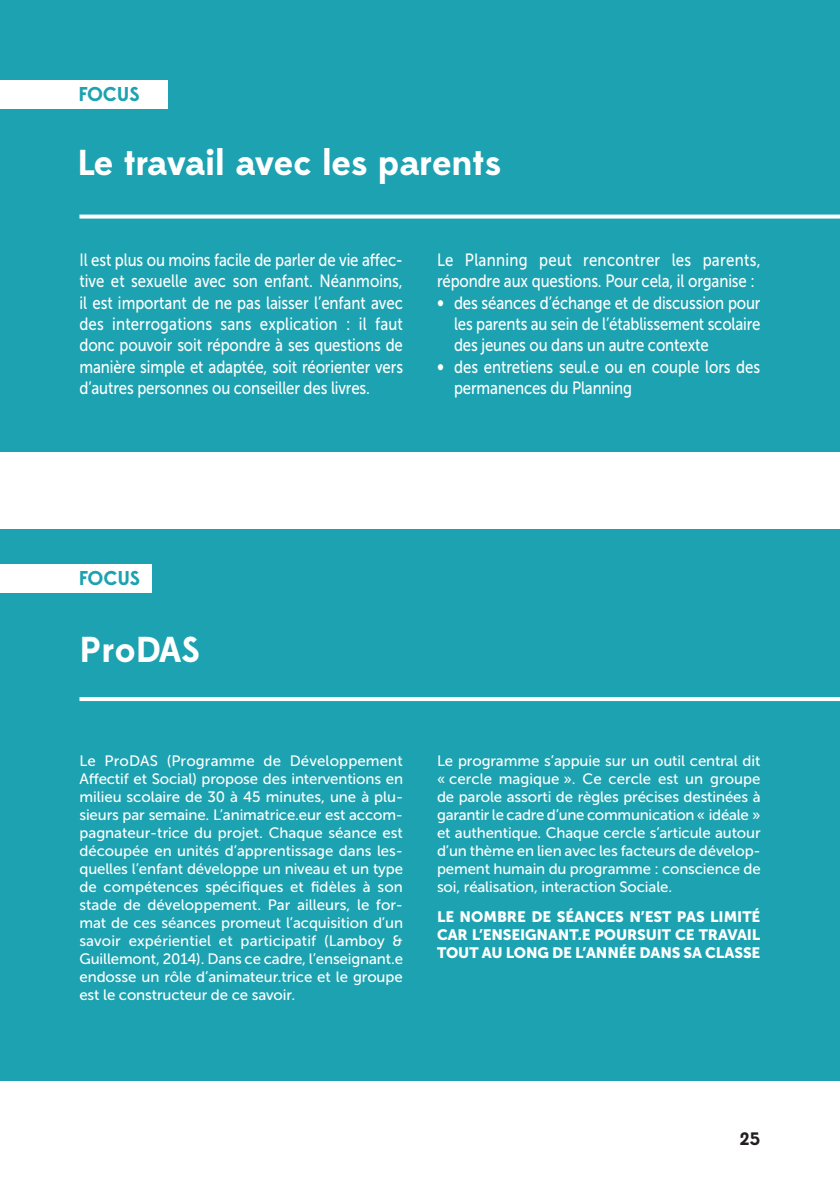
<style>
.page{position:relative;width:840px;height:1191px;background:#fff}
.page>*{position:absolute;margin:0;border:0;box-sizing:border-box;transform-origin:0 0}
.t1{font:700 36px "Edmondsans";letter-spacing:-.01em;color:#fff}
.t2{font:700 20px "Edmondsans";letter-spacing:-.01em;color:#1ca2b0}
.t3{font:700 18px "Edmondsans";color:#231f20}
.t4{font:17.8px/21.2px "Museo Sans 500";letter-spacing:-.01em;color:#fff;text-align:justify;scale:.85 1}
.t5{font:15px/18px "Museo Sans 500";letter-spacing:-.01em;color:#fff;text-align:justify}
.t6{font:15px/18px "Museo Sans 900";letter-spacing:-.01em;color:#fff;text-align:justify}
.s1{font-size:20px}
</style>
<div class="page">
<div style="left:0;top:0;width:839px;height:452px;background:#1ca2b0"></div>
<div style="left:0;top:529px;width:839px;height:551px;background:#1ca2b0"></div>
<div style="left:0;top:563px;width:151px;height:29px;background:#fff"></div>
<svg style="left:79px;top:697px;width:760px;height:4px;background:#fbfdfd"></svg>
<div style="left:0;top:80px;width:168px;height:29px;background:#fff"></div>
<svg style="left:79px;top:214px;width:760px;height:4px;background:#dff1f3"></svg>
<h2 class="t2" style="left:79px;top:82px;width:62px">FOCUS</h2>
<h1 class="t1" style="left:78px;top:141px;width:424px">Le travail avec les parents</h1>
<p class="t4" style="left:79px;top:249px;width:382px">Il est plus ou moins facile de parler de vie affec&shy;tive et sexuelle avec son enfant. Néanmoins, il est important de ne pas laisser l’enfant avec des interrogations sans explication : il faut donc pouvoir soit répondre à ses questions de manière simple et adaptée, soit réorienter vers d’autres personnes ou conseiller des livres.</p>
<p class="t4" style="left:437px;top:249px;width:382px">Le Planning peut rencontrer les parents, répondre aux questions. Pour cela, il organise :</p>
<p class="t4" style="left:454px;top:292px;width:362px;text-indent:-17px"><span class="s1">•</span> des séances d’échange et de discussion pour les parents au sein de l’établissement scolaire des jeunes ou dans un autre contexte</p>
<p class="t4" style="left:454px;top:356px;width:361px;text-indent:-17px"><span class="s1">•</span> des entretiens seul.e ou en couple lors des permanences du Planning</p>
<h2 class="t2" style="left:79px;top:566px;width:62px">FOCUS</h2>
<h1 class="t1" style="left:79px;top:627px;width:121px">ProDAS</h1>
<p class="t5" style="left:79px;top:752px;width:325px">Le ProDAS (Programme de Développement Affectif et Social) propose des interventions en milieu scolaire de 30 à 45 minutes, une à plu&shy;sieurs par semaine. L’animatrice.eur est accom&shy;pagnateur-trice du projet. Chaque séance est découpée en unités d’apprentissage dans les&shy;quelles l’enfant développe un niveau et un type de compétences spécifiques et fidèles à son stade de développement. Par ailleurs, le for&shy;mat de ces séances promeut l’acquisition d’un savoir expérientiel et participatif (Lamboy &amp; Guillemont, 2014). Dans ce cadre, l’enseignant.e endosse un rôle d’animateur.trice et le groupe est le constructeur de ce savoir.</p>
<p class="t5" style="left:437px;top:752px;width:325px">Le programme s’appuie sur un outil central dit « cercle magique ». Ce cercle est un groupe de parole assorti de règles précises destinées à garantir le cadre d’une communication « idéale » et authentique. Chaque cercle s’articule autour d’un thème en lien avec les facteurs de dévelop&shy;pement humain du programme : conscience de soi, réalisation, interaction Sociale.</p>
<p class="t6" style="left:437px;top:907px;width:325px">LE NOMBRE DE SÉANCES N’EST PAS LIMITÉ CAR L’ENSEIGNANT.E POURSUIT CE TRAVAIL TOUT AU LONG DE L’ANNÉE DANS SA CLASSE</p>
<p class="t3" style="left:739px;top:1127px;width:23px">25</p>
</div>
